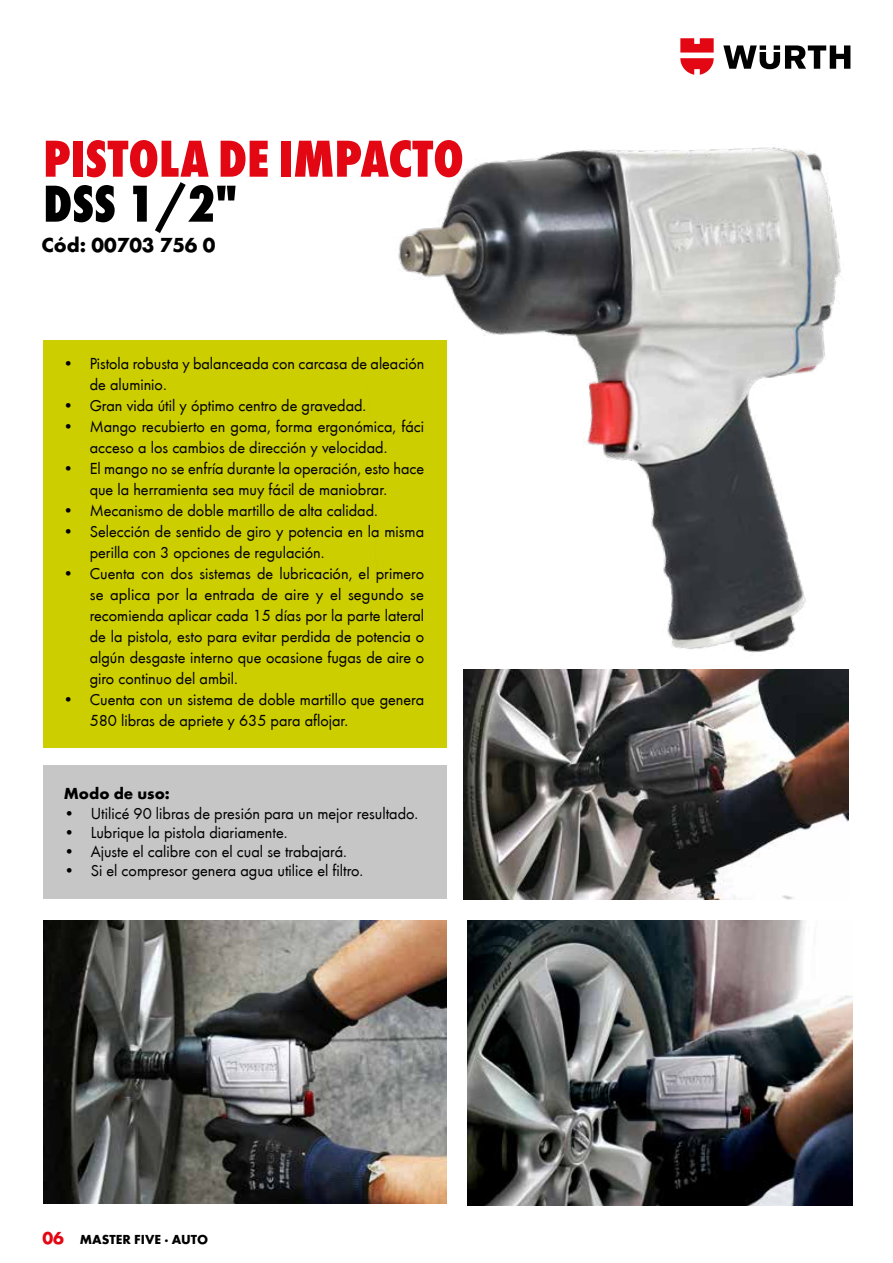
<style>
.page{position:relative;width:893px;height:1263px;background:#fff}
.page>*{position:absolute;margin:0;border:0;box-sizing:border-box;transform-origin:0 0}
.t1{font:800 condensed 54px "Wuerth";color:#e30613}
.t2{font:800 condensed 54px "Wuerth";color:#000}
.t3{font:700 21px "Wuerth";color:#000}
.t4{font:16.5px/21px "Wuerth";color:#000}
.t5{font:700 16.5px "Wuerth";color:#000}
.t6{font:700 13.5px "Wuerth";color:#000}
.s1{font-size:18px;color:#e30613}
</style>
<div class="page">
<svg style="left:723px;top:45px;width:127px;height:24px"></svg>
<svg style="left:680px;top:38px;width:34px;height:37px"></svg>
<div style="left:43px;top:340px;width:403px;height:408px;background:#cdce00"></div>
<div style="left:43px;top:765px;width:403px;height:133px;background:#c6c6c6"></div>
<img style="left:398px;top:147px;width:446px;height:513px">
<img style="left:468px;top:920px;width:384px;height:285px">
<img style="left:464px;top:669px;width:384px;height:231px">
<img style="left:43px;top:920px;width:403px;height:284px">
<h1 class="t1" style="left:43px;top:121px;width:422px">PISTOLA DE IMPACTO</h1>
<h1 class="t2" style="left:43px;top:166px;width:195px">DSS 1/2"</h1>
<p class="t3" style="left:42px;top:229px;width:175px">Cód: 00703 756 0</p>
<p class="t4" style="left:90px;top:352px;width:336px;text-indent:-27px">• Pistola robusta y balanceada con carcasa de aleación de aluminio.</p>
<p class="t4" style="left:63px;top:394px;width:305px">• Gran vida útil y óptimo centro de gravedad.</p>
<p class="t4" style="left:63px;top:415px;width:363px;text-align:center">• Mango recubierto en goma, forma ergonómica, fáci acceso a los cambios de dirección y velocidad.</p>
<p class="t4" style="left:90px;top:457px;width:336px;text-indent:-27px">• El mango no se enfría durante la operación, esto hace que la herramienta sea muy fácil de maniobrar.</p>
<p class="t4" style="left:63px;top:499px;width:317px">• Mecanismo de doble martillo de alta calidad.</p>
<p class="t4" style="left:90px;top:520px;width:336px;text-indent:-27px">• Selección de sentido de giro y potencia en la misma perilla con 3 opciones de regulación.</p>
<p class="t4" style="left:90px;top:562px;width:336px;text-align:justify;text-indent:-27px">• Cuenta con dos sistemas de lubricación, el primero se aplica por la entrada de aire y el segundo se recomienda aplicar cada 15 días por la parte lateral de la pistola, esto para evitar perdida de potencia o algún desgaste interno que ocasione fugas de aire o giro continuo del ambil.</p>
<p class="t4" style="left:90px;top:688px;width:336px;text-indent:-27px">• Cuenta con un sistema de doble martillo que genera<br>580 libras de apriete y 635 para aflojar.</p>
<p class="t5" style="left:64px;top:782px;width:108px">Modo de uso:</p>
<p class="t4" style="left:64px;top:802px;width:356px">• Utilicé 90 libras de presión para un mejor resultado.</p>
<p class="t4" style="left:64px;top:821px;width:225px">• Lubrique la pistola diariamente.</p>
<p class="t4" style="left:64px;top:840px;width:285px">• Ajuste el calibre con el cual se trabajará.</p>
<p class="t4" style="left:64px;top:859px;width:301px">• Si el compresor genera agua utilice el filtro.</p>
<p class="t6" style="left:43px;top:1229px;width:167px"><span class="s1">06</span> MASTER FIVE · AUTO</p>
</div>
